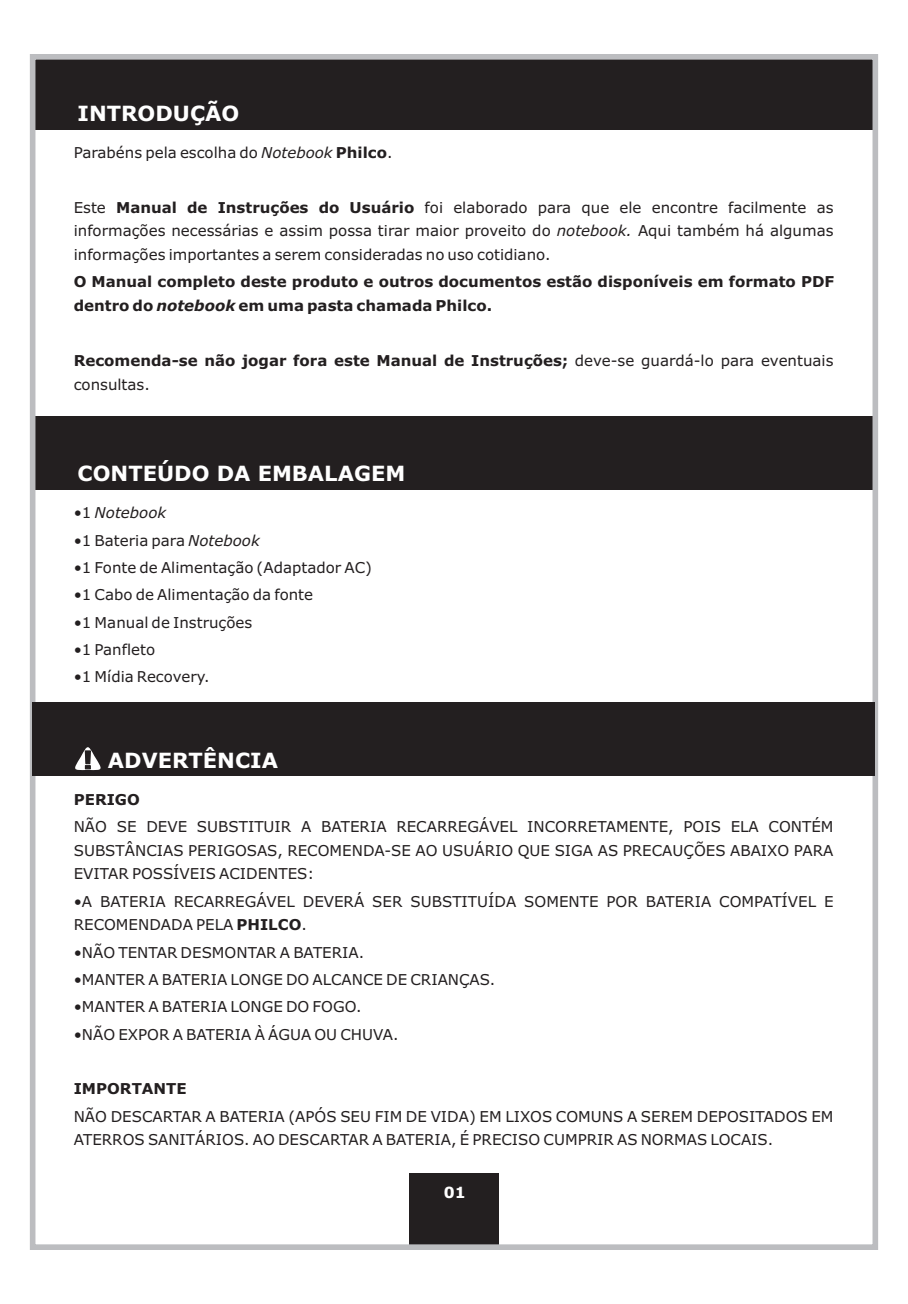
<style>
.page{position:relative;width:908px;height:1304px;background:#fff}
.page>*{position:absolute;margin:0;border:0;box-sizing:border-box;transform-origin:0 0}
.t1{font:700 21px "Verdana";color:#fff}
.t2{font:700 15.4px "Verdana";color:#fff}
.t3{font:15px/23.6px "Verdana";color:#231f20;text-align:justify}
.t4{font:700 15px/23.6px "Verdana";color:#231f20}
.t5{font:italic 15px "Verdana";color:#231f20}
.s1{font-style:italic}
.s2{font-weight:700}
.s3{font-weight:400}
.s4{font-style:normal}
</style>
<div class="page">
<div style="left:409px;top:1173px;width:89px;height:74px;background:#231f20"></div>
<div style="left:33px;top:417px;width:841px;height:73px;background:#231f20"></div>
<div style="left:33px;top:57px;width:841px;height:73px;background:#231f20"></div>
<div style="left:30px;top:54px;width:847px;height:1196px;border:6px solid #bcbdc0"></div>
<div style="left:33px;top:703px;width:841px;height:73px;background:#231f20"></div>
<svg style="left:75px;top:747px;width:26px;height:24px"></svg>
<h1 class="t1" style="left:77px;top:105px;width:163px">INTRODUÇÃO</h1>
<p class="t3" style="left:74px;top:142px;width:320px">Parabéns pela escolha do <span class="s1">Notebook</span> <span class="s2">Philco</span>.</p>
<p class="t3" style="left:74px;top:197px;width:761px">Este <span class="s2">Manual de Instruções do Usuário</span> foi elaborado para que ele encontre facilmente as informações necessárias e assim possa tirar maior proveito do <span class="s1">notebook.</span> Aqui também há algumas informações importantes a serem consideradas no uso cotidiano.</p>
<p class="t4" style="left:74px;top:271px;width:761px">O Manual completo deste produto e outros documentos estão disponíveis em formato PDF dentro do <span class="s1">notebook</span> em uma pasta chamada Philco.</p>
<p class="t4" style="left:74px;top:350px;width:761px">Recomenda-se não jogar fora este Manual de Instruções; <span class="s3">deve-se guardá-lo para eventuais consultas.</span></p>
<h1 class="t1" style="left:77px;top:465px;width:329px">CONTEÚDO DA EMBALAGEM</h1>
<p class="t5" style="left:74px;top:507px;width:94px"><span class="s4">•1</span> Notebook</p>
<p class="t3" style="left:74px;top:530px;width:187px">•1 Bateria para <span class="s1">Notebook</span></p>
<p class="t3" style="left:74px;top:557px;width:299px">•1 Fonte de Alimentação (Adaptador AC)</p>
<p class="t3" style="left:74px;top:584px;width:241px">•1 Cabo de Alimentação da fonte</p>
<p class="t3" style="left:74px;top:612px;width:180px">•1 Manual de Instruções</p>
<p class="t3" style="left:74px;top:639px;width:83px">•1 Panfleto</p>
<p class="t3" style="left:74px;top:666px;width:137px">•1 Mídia Recovery.</p>
<h1 class="t1" style="left:108px;top:751px;width:171px">ADVERTÊNCIA</h1>
<p class="t4" style="left:74px;top:789px;width:68px">PERIGO</p>
<p class="t3" style="left:74px;top:816px;width:761px">NÃO SE DEVE SUBSTITUIR A BATERIA RECARREGÁVEL INCORRETAMENTE, POIS ELA CONTÉM SUBSTÂNCIAS PERIGOSAS, RECOMENDA-SE AO USUÁRIO QUE SIGA AS PRECAUÇÕES ABAIXO PARA EVITAR POSSÍVEIS ACIDENTES:</p>
<p class="t3" style="left:74px;top:891px;width:761px">•A BATERIA RECARREGÁVEL DEVERÁ SER SUBSTITUÍDA SOMENTE POR BATERIA COMPATÍVEL E<br>RECOMENDADA PELA <span class="s2">PHILCO</span>.</p>
<p class="t3" style="left:74px;top:942px;width:292px">•NÃO TENTAR DESMONTAR A BATERIA.</p>
<p class="t3" style="left:74px;top:969px;width:423px">•MANTER A BATERIA LONGE DO ALCANCE DE CRIANÇAS.</p>
<p class="t3" style="left:74px;top:996px;width:289px">•MANTER A BATERIA LONGE DO FOGO.</p>
<p class="t3" style="left:74px;top:1024px;width:326px">•NÃO EXPOR A BATERIA À ÁGUA OU CHUVA.</p>
<p class="t4" style="left:74px;top:1078px;width:114px">IMPORTANTE</p>
<p class="t3" style="left:74px;top:1106px;width:761px">NÃO DESCARTAR A BATERIA (APÓS SEU FIM DE VIDA) EM LIXOS COMUNS A SEREM DEPOSITADOS EM<br>ATERROS SANITÁRIOS. AO DESCARTAR A BATERIA, É PRECISO CUMPRIR AS NORMAS LOCAIS.</p>
<p class="t2" style="left:443px;top:1186px;width:23px">01</p>
</div>
